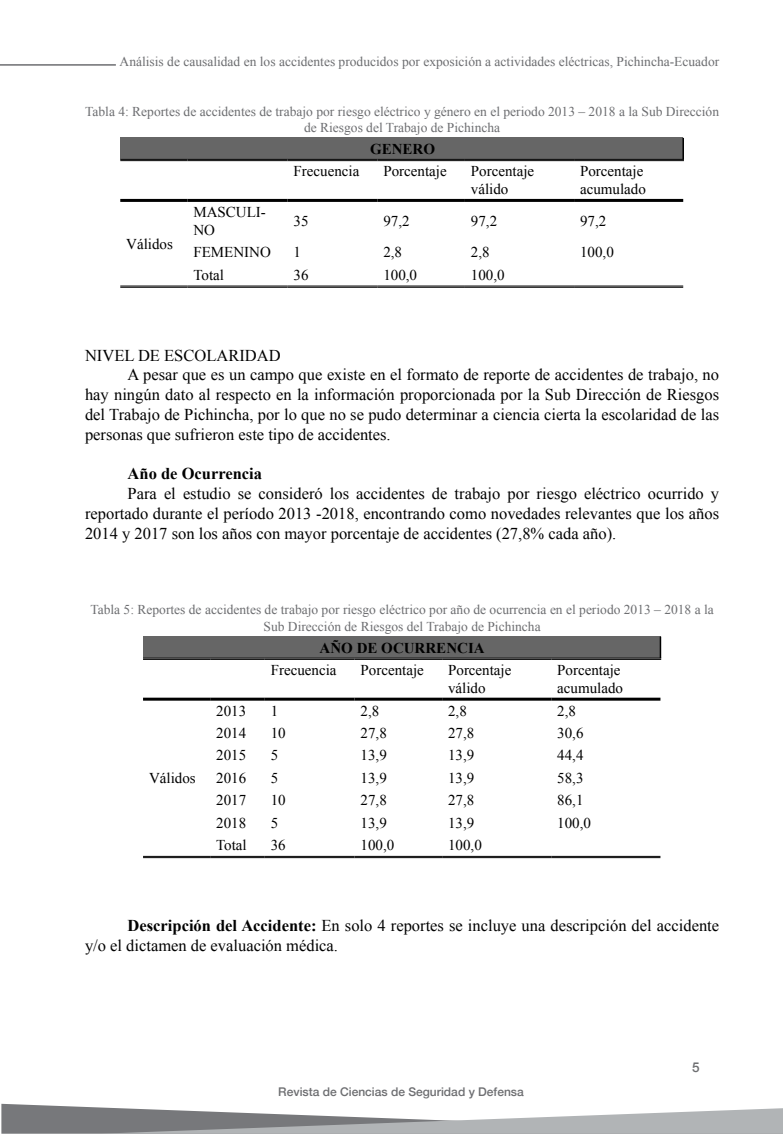
<style>
.page{position:relative;width:783px;height:1134px;background:#fff}
.page>*{position:absolute;margin:0;border:0;box-sizing:border-box;transform-origin:0 0}
.t1{font:16.5px/19.8px "Times New Roman";color:#000;text-align:justify}
.t2{font:700 16.5px "Times New Roman";color:#000}
.t3{font:15px/18px "Times New Roman";color:#000}
.t4{font:700 15px "Times New Roman";color:#000}
.t5{font:13.5px/16.2px "Times New Roman";color:#6d6e71;text-align:center}
.t6{font:500 13.5px "Helvetica Neue";color:#6d6e71}
.t7{font:500 12px "Helvetica Neue";color:#6d6e71}
.s1{font-weight:700}
</style>
<div class="page">
<svg style="left:1px;top:1104px;width:782px;height:30px"></svg>
<hr style="left:0;top:64px;width:116px;height:2px;background:#6d6e71">
<div style="left:120px;top:138px;width:563px;height:22px;background:#666"></div>
<svg style="left:120px;top:161px;width:563px;height:125px"></svg>
<hr style="left:682px;top:138px;width:2px;height:21px;background:#000">
<hr style="left:120px;top:159px;width:67px;height:1px;background:#000">
<hr style="left:120px;top:160px;width:67px;height:1px;background:#000">
<hr style="left:187px;top:159px;width:100px;height:1px;background:#000">
<hr style="left:187px;top:160px;width:100px;height:1px;background:#000">
<hr style="left:287px;top:159px;width:90px;height:1px;background:#000">
<hr style="left:287px;top:160px;width:90px;height:1px;background:#000">
<hr style="left:377px;top:159px;width:88px;height:1px;background:#000">
<hr style="left:377px;top:160px;width:88px;height:1px;background:#000">
<hr style="left:465px;top:159px;width:109px;height:1px;background:#000">
<hr style="left:465px;top:160px;width:109px;height:1px;background:#000">
<hr style="left:574px;top:159px;width:110px;height:1px;background:#000">
<hr style="left:574px;top:160px;width:110px;height:1px;background:#000">
<hr style="left:120px;top:199px;width:67px;height:3px;background:#000">
<hr style="left:187px;top:199px;width:100px;height:3px;background:#000">
<hr style="left:287px;top:199px;width:90px;height:3px;background:#000">
<hr style="left:377px;top:199px;width:88px;height:3px;background:#000">
<hr style="left:465px;top:199px;width:109px;height:3px;background:#000">
<hr style="left:574px;top:199px;width:109px;height:3px;background:#000">
<hr style="left:120px;top:286px;width:67px;height:1px;background:#000">
<hr style="left:120px;top:287px;width:67px;height:1px;background:#000">
<hr style="left:187px;top:286px;width:100px;height:1px;background:#000">
<hr style="left:187px;top:287px;width:100px;height:1px;background:#000">
<hr style="left:287px;top:286px;width:90px;height:1px;background:#000">
<hr style="left:287px;top:287px;width:90px;height:1px;background:#000">
<hr style="left:377px;top:286px;width:88px;height:1px;background:#000">
<hr style="left:377px;top:287px;width:88px;height:1px;background:#000">
<hr style="left:465px;top:286px;width:109px;height:1px;background:#000">
<hr style="left:465px;top:287px;width:109px;height:1px;background:#000">
<hr style="left:574px;top:286px;width:109px;height:1px;background:#000">
<hr style="left:574px;top:287px;width:109px;height:1px;background:#000">
<div style="left:143px;top:637px;width:517px;height:22px;background:#666"></div>
<svg style="left:143px;top:697px;width:517px;height:159px"></svg>
<svg style="left:660px;top:637px;width:1px;height:21px"></svg>
<hr style="left:143px;top:658px;width:67px;height:1px;background:#000">
<hr style="left:143px;top:659px;width:67px;height:1px;background:#000">
<hr style="left:210px;top:658px;width:55px;height:1px;background:#000">
<hr style="left:210px;top:659px;width:55px;height:1px;background:#000">
<hr style="left:265px;top:658px;width:90px;height:1px;background:#000">
<hr style="left:265px;top:659px;width:90px;height:1px;background:#000">
<hr style="left:355px;top:658px;width:87px;height:1px;background:#000">
<hr style="left:355px;top:659px;width:87px;height:1px;background:#000">
<hr style="left:442px;top:658px;width:109px;height:1px;background:#000">
<hr style="left:442px;top:659px;width:109px;height:1px;background:#000">
<hr style="left:551px;top:658px;width:110px;height:1px;background:#000">
<hr style="left:551px;top:659px;width:110px;height:1px;background:#000">
<hr style="left:143px;top:698px;width:67px;height:3px;background:#000">
<hr style="left:210px;top:698px;width:55px;height:3px;background:#000">
<hr style="left:265px;top:698px;width:90px;height:3px;background:#000">
<hr style="left:355px;top:698px;width:87px;height:3px;background:#000">
<hr style="left:442px;top:698px;width:109px;height:3px;background:#000">
<hr style="left:551px;top:698px;width:109px;height:3px;background:#000">
<hr style="left:143px;top:856px;width:67px;height:1px;background:#000">
<hr style="left:143px;top:857px;width:67px;height:1px;background:#000">
<hr style="left:210px;top:856px;width:55px;height:1px;background:#000">
<hr style="left:210px;top:857px;width:55px;height:1px;background:#000">
<hr style="left:265px;top:856px;width:90px;height:1px;background:#000">
<hr style="left:265px;top:857px;width:90px;height:1px;background:#000">
<hr style="left:355px;top:856px;width:87px;height:1px;background:#000">
<hr style="left:355px;top:857px;width:87px;height:1px;background:#000">
<hr style="left:442px;top:856px;width:109px;height:1px;background:#000">
<hr style="left:442px;top:857px;width:109px;height:1px;background:#000">
<hr style="left:551px;top:856px;width:109px;height:1px;background:#000">
<hr style="left:551px;top:857px;width:109px;height:1px;background:#000">
<p class="t5" style="left:120px;top:53px;width:601px">Análisis de causalidad en los accidentes producidos por exposición a actividades eléctricas, Pichincha-Ecuador</p>
<p class="t5" style="left:85px;top:103px;width:635px">Tabla 4: Reportes de accidentes de trabajo por riesgo eléctrico y género en el periodo 2013 – 2018 a la Sub Dirección de Riesgos del Trabajo de Pichincha</p>
<p class="t4" style="left:370px;top:139px;width:67px">GENERO</p>
<p class="t3" style="left:293px;top:162px;width:67px">Frecuencia</p>
<p class="t3" style="left:383px;top:162px;width:65px">Porcentaje</p>
<p class="t3" style="left:471px;top:162px;width:65px">Porcentaje válido</p>
<p class="t3" style="left:580px;top:162px;width:67px">Porcentaje acumulado</p>
<p class="t3" style="left:126px;top:234px;width:48px">Válidos</p>
<p class="t3" style="left:193px;top:203px;width:74px">MASCULI-<br>NO</p>
<p class="t3" style="left:293px;top:212px;width:16px">35</p>
<p class="t3" style="left:383px;top:212px;width:28px">97,2</p>
<p class="t3" style="left:471px;top:212px;width:28px">97,2</p>
<p class="t3" style="left:580px;top:212px;width:28px">97,2</p>
<p class="t3" style="left:193px;top:243px;width:79px">FEMENINO</p>
<p class="t3" style="left:293px;top:243px;width:9px">1</p>
<p class="t3" style="left:383px;top:243px;width:20px">2,8</p>
<p class="t3" style="left:471px;top:243px;width:20px">2,8</p>
<p class="t3" style="left:580px;top:243px;width:35px">100,0</p>
<p class="t3" style="left:193px;top:266px;width:32px">Total</p>
<p class="t3" style="left:293px;top:266px;width:16px">36</p>
<p class="t3" style="left:383px;top:266px;width:35px">100,0</p>
<p class="t3" style="left:471px;top:266px;width:35px">100,0</p>
<p class="t1" style="left:85px;top:345px;width:197px">NIVEL DE ESCOLARIDAD</p>
<p class="t1" style="left:128px;top:365px;width:593px">A pesar que es un campo que existe en el formato de reporte de accidentes de trabajo, no</p>
<p class="t1" style="left:85px;top:385px;width:635px">hay ningún dato al respecto en la información proporcionada por la Sub Dirección de Riesgos</p>
<p class="t1" style="left:85px;top:404px;width:635px">del Trabajo de Pichincha, por lo que no se pudo determinar a ciencia cierta la escolaridad de las</p>
<p class="t1" style="left:85px;top:424px;width:307px">personas que sufrieron este tipo de accidentes.</p>
<p class="t2" style="left:128px;top:462px;width:136px">Año de Ocurrencia</p>
<p class="t1" style="left:85px;top:484px;width:635px;text-indent:43px">Para el estudio se consideró los accidentes de trabajo por riesgo eléctrico ocurrido y reportado durante el período 2013 -2018, encontrando como novedades relevantes que los años 2014 y 2017 son los años con mayor porcentaje de accidentes (27,8% cada año).</p>
<p class="t5" style="left:90px;top:602px;width:625px">Tabla 5: Reportes de accidentes de trabajo por riesgo eléctrico por año de ocurrencia en el periodo 2013 – 2018 a la<br>Sub Dirección de Riesgos del Trabajo de Pichincha</p>
<p class="t4" style="left:320px;top:637px;width:166px">AÑO DE OCURRENCIA</p>
<p class="t3" style="left:271px;top:661px;width:67px">Frecuencia</p>
<p class="t3" style="left:361px;top:661px;width:65px">Porcentaje</p>
<p class="t3" style="left:448px;top:661px;width:65px">Porcentaje válido</p>
<p class="t3" style="left:557px;top:661px;width:67px">Porcentaje acumulado</p>
<p class="t3" style="left:149px;top:769px;width:48px">Válidos</p>
<p class="t3" style="left:216px;top:701px;width:31px">2013</p>
<p class="t3" style="left:271px;top:701px;width:9px">1</p>
<p class="t3" style="left:361px;top:701px;width:20px">2,8</p>
<p class="t3" style="left:448px;top:701px;width:20px">2,8</p>
<p class="t3" style="left:557px;top:701px;width:20px">2,8</p>
<p class="t3" style="left:216px;top:724px;width:31px">2014</p>
<p class="t3" style="left:271px;top:724px;width:16px">10</p>
<p class="t3" style="left:361px;top:724px;width:28px">27,8</p>
<p class="t3" style="left:448px;top:724px;width:28px">27,8</p>
<p class="t3" style="left:557px;top:724px;width:28px">30,6</p>
<p class="t3" style="left:216px;top:746px;width:31px">2015</p>
<p class="t3" style="left:271px;top:746px;width:9px">5</p>
<p class="t3" style="left:361px;top:746px;width:28px">13,9</p>
<p class="t3" style="left:448px;top:746px;width:28px">13,9</p>
<p class="t3" style="left:557px;top:746px;width:28px">44,4</p>
<p class="t3" style="left:216px;top:768px;width:31px">2016</p>
<p class="t3" style="left:271px;top:768px;width:9px">5</p>
<p class="t3" style="left:361px;top:768px;width:28px">13,9</p>
<p class="t3" style="left:448px;top:768px;width:28px">13,9</p>
<p class="t3" style="left:557px;top:768px;width:28px">58,3</p>
<p class="t3" style="left:216px;top:791px;width:31px">2017</p>
<p class="t3" style="left:271px;top:791px;width:16px">10</p>
<p class="t3" style="left:361px;top:791px;width:28px">27,8</p>
<p class="t3" style="left:448px;top:791px;width:28px">27,8</p>
<p class="t3" style="left:557px;top:791px;width:28px">86,1</p>
<p class="t3" style="left:216px;top:813px;width:31px">2018</p>
<p class="t3" style="left:271px;top:813px;width:9px">5</p>
<p class="t3" style="left:361px;top:813px;width:28px">13,9</p>
<p class="t3" style="left:448px;top:813px;width:28px">13,9</p>
<p class="t3" style="left:557px;top:813px;width:35px">100,0</p>
<p class="t3" style="left:216px;top:836px;width:32px">Total</p>
<p class="t3" style="left:271px;top:836px;width:16px">36</p>
<p class="t3" style="left:361px;top:836px;width:35px">100,0</p>
<p class="t3" style="left:448px;top:836px;width:35px">100,0</p>
<p class="t1" style="left:85px;top:915px;width:635px;text-indent:43px"><span class="s1">Descripción del Accidente:</span> En solo 4 reportes se incluye una descripción del accidente y/o el dictamen de evaluación médica.</p>
<p class="t7" style="left:278px;top:1082px;width:247px">Revista de Ciencias de Seguridad y Defensa</p>
<p class="t6" style="left:692px;top:1056px;width:9px">5</p>
</div>
